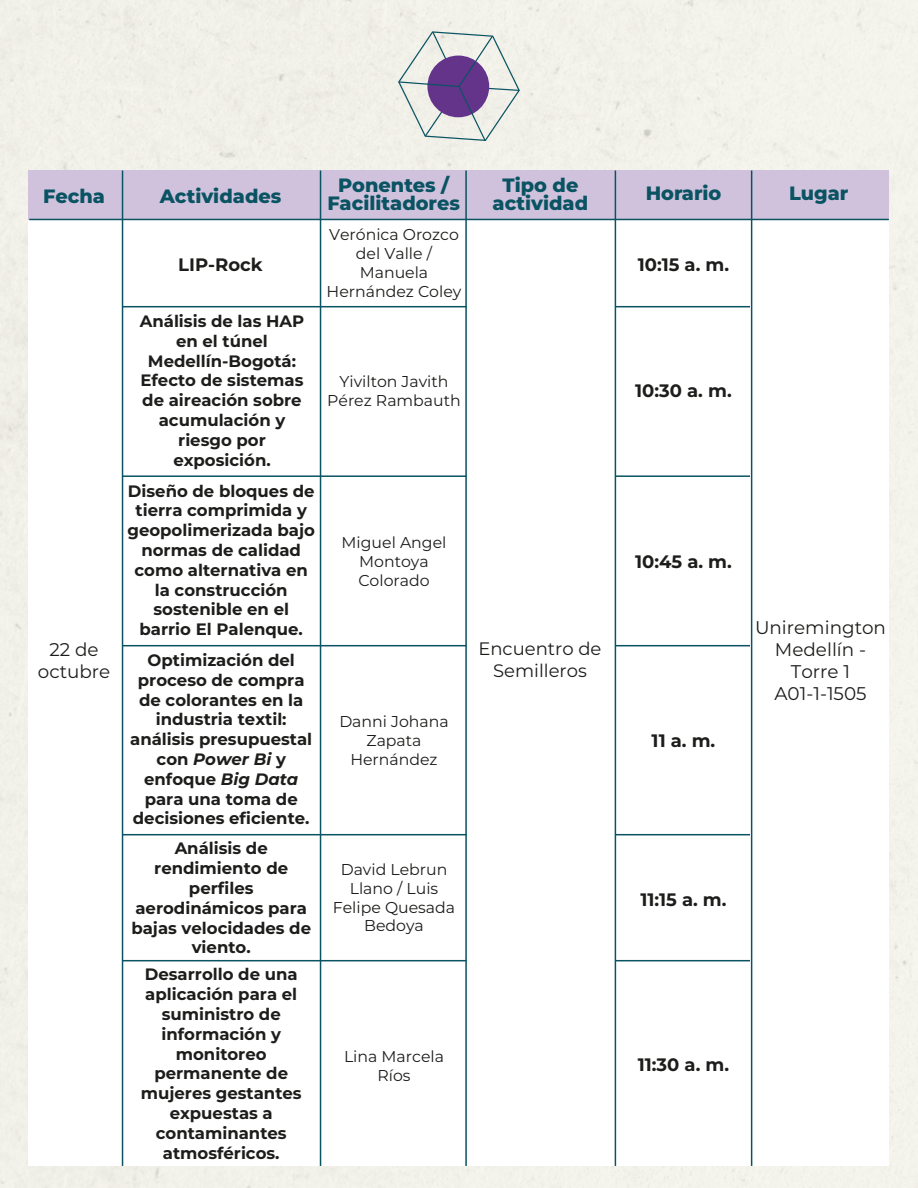
<style>
.page{position:relative;width:918px;height:1188px;background:#fff}
.page>*{position:absolute;margin:0;border:0;box-sizing:border-box;transform-origin:0 0}
.t1{font:800 19.2px/18.3px "Montserrat";color:#095362;text-align:center}
.t2{font:18.3px/22px "Montserrat";color:#1d1d1b;text-align:center}
.t3{font:700 18px "Montserrat";color:#1d1d1b}
.t4{font:18px/21.6px "Montserrat";color:#1d1d1b;text-align:center}
.t5{font:700 16.5px/19.8px "Montserrat";color:#1d1d1b;text-align:center}
.t6{font:15.75px/18.9px "Montserrat";color:#1d1d1b;text-align:center}
.s1{font-style:italic}
</style>
<div class="page">
<div style="left:28px;top:170px;width:862px;height:50px;background:#d0c2dc"></div>
<hr style="left:29px;top:219px;width:860px;height:1px;background:#095362">
<hr style="left:122px;top:645px;width:344px;height:1px;background:#095362">
<hr style="left:320px;top:171px;width:1px;height:995px;background:#095362">
<hr style="left:122px;top:171px;width:1px;height:995px;background:#095362">
<hr style="left:465px;top:171px;width:2px;height:995px;background:#095362">
<hr style="left:615px;top:171px;width:1px;height:995px;background:#095362">
<hr style="left:751px;top:171px;width:1px;height:995px;background:#095362">
<hr style="left:616px;top:645px;width:134px;height:1px;background:#095362">
<hr style="left:122px;top:960px;width:344px;height:1px;background:#095362">
<hr style="left:616px;top:960px;width:134px;height:1px;background:#095362">
<hr style="left:122px;top:834px;width:344px;height:1px;background:#095362">
<hr style="left:616px;top:834px;width:134px;height:1px;background:#095362">
<hr style="left:122px;top:475px;width:344px;height:2px;background:#095362">
<hr style="left:616px;top:475px;width:134px;height:2px;background:#095362">
<hr style="left:122px;top:306px;width:344px;height:1px;background:#095362">
<hr style="left:616px;top:306px;width:134px;height:1px;background:#095362">
<svg style="left:398px;top:31px;width:122px;height:110px;background:#c5becc"></svg>
<p class="t1" style="left:43px;top:186px;width:63px">Fecha</p>
<p class="t1" style="left:160px;top:186px;width:123px">Actividades</p>
<p class="t1" style="left:327px;top:175px;width:134px">Ponentes /<br>Facilitadores</p>
<p class="t1" style="left:493px;top:175px;width:97px">Tipo de actividad</p>
<p class="t1" style="left:646px;top:183px;width:77px">Horario</p>
<p class="t6" style="left:327px;top:225px;width:136px">Verónica Orozco del Valle /<br>Manuela<br>Hernández Coley</p>
<p class="t3" style="left:178px;top:251px;width:86px">LIP-Rock</p>
<p class="t3" style="left:638px;top:251px;width:93px">10:15 a. m.</p>
<p class="t2" style="left:38px;top:638px;width:74px">22 de octubre</p>
<p class="t5" style="left:140px;top:310px;width:166px">Análisis de las HAP en el túnel<br>Medellín-Bogotá:<br>Efecto de sistemas de aireación sobre acumulación y riesgo por exposición.</p>
<p class="t5" style="left:127px;top:480px;width:189px">Diseño de bloques de tierra comprimida y geopolimerizada bajo normas de calidad como alternativa en la construcción sostenible en el barrio El Palenque.</p>
<p class="t5" style="left:130px;top:649px;width:184px">Optimización del proceso de compra de colorantes en la industria textil: análisis presupuestal con <span class="s1">Power Bi</span> y enfoque <span class="s1">Big Data </span>para una toma de decisiones eficiente.</p>
<p class="t5" style="left:131px;top:838px;width:181px">Análisis de rendimiento de perfiles aerodinámicos para bajas velocidades de viento.</p>
<p class="t5" style="left:141px;top:964px;width:162px">Desarrollo de una aplicación para el suministro de información y monitoreo permanente de mujeres gestantes expuestas a contaminantes atmosféricos.</p>
<p class="t6" style="left:327px;top:371px;width:135px">Yivilton Javith<br>Pérez Rambauth</p>
<p class="t3" style="left:635px;top:378px;width:98px">10:30 a. m.</p>
<p class="t6" style="left:342px;top:533px;width:106px">Miguel Angel<br>Montoya<br>Colorado</p>
<p class="t6" style="left:339px;top:712px;width:111px">Danni Johana<br>Zapata<br>Hernández</p>
<p class="t4" style="left:478px;top:638px;width:125px">Encuentro de<br>Semilleros</p>
<p class="t3" style="left:635px;top:548px;width:98px">10:45 a. m.</p>
<p class="t3" style="left:652px;top:728px;width:65px">11 a. m.</p>
<p class="t6" style="left:333px;top:859px;width:124px">David Lebrun<br>Llano / Luis<br>Felipe Quesada<br>Bedoya</p>
<p class="t3" style="left:640px;top:886px;width:88px">11:15 a. m.</p>
<p class="t6" style="left:344px;top:1047px;width:101px">Lina Marcela<br>Ríos</p>
<p class="t3" style="left:638px;top:1052px;width:93px">11:30 a. m.</p>
<p class="t1" style="left:789px;top:183px;width:61px">Lugar</p>
<p class="t2" style="left:755px;top:616px;width:132px">Uniremington<br>Medellín -<br>Torre 1<br>A01-1-1505</p>
</div>
